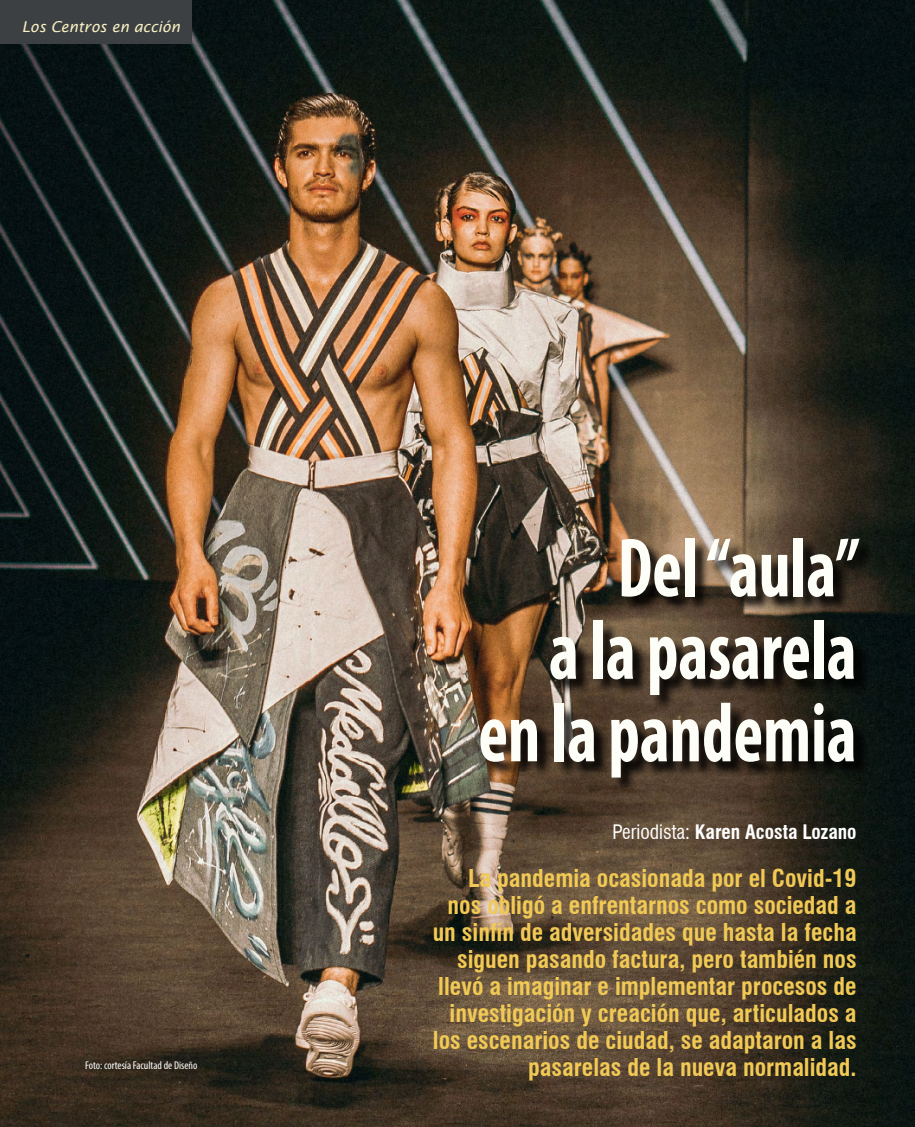
<style>
.page{position:relative;width:915px;height:1127px;background:#fff}
.page>*{position:absolute;margin:0;border:0;box-sizing:border-box;transform-origin:0 0}
.t1{font:700 condensed 84.6px/82.5px "Myriad Pro";color:#fefef9;text-align:right;scale:.83 1}
.t2{font:700 condensed 24px/27px "Swiss 721 BT";color:#f1c955;text-align:right}
.t3{font:700 condensed 19.5px "Swiss 721 BT";color:#fff}
.t4{font:italic 15px "Lucida Sans";color:#f8f0c1}
.t5{font:condensed 11.25px "Myriad Pro";color:#fff}
.s1{font-weight:400}
</style>
<div class="page">
<img style="left:0;top:0;width:914px;height:1127px">
<div style="left:481px;top:538px;width:393px;height:256px;background:#000;opacity:.95"></div>
<div style="left:0;top:0;width:191px;height:43px;background:#3c4043"></div>
<p class="t4" style="left:22px;top:18px;width:159px">Los Centros en acción</p>
<p class="t5" style="left:85px;top:1058px;width:114px">Foto: cortesía Facultad de Diseño</p>
<h1 class="t1" style="left:478px;top:525px;width:460px">Del “aula”<br>a la pasarela en la pandemia</h1>
<p class="t3" style="left:612px;top:820px;width:245px"><span class="s1">Periodista:</span> Karen Acosta Lozano</p>
<p class="t2" style="left:432px;top:865px;width:425px">La pandemia ocasionada por el Covid-19 nos obligó a enfrentarnos como sociedad a un sinfín de adversidades que hasta la fecha siguen pasando factura, pero también nos llevó a imaginar e implementar procesos de investigación y creación que, articulados a los escenarios de ciudad, se adaptaron a las pasarelas de la nueva normalidad.</p>
</div>
